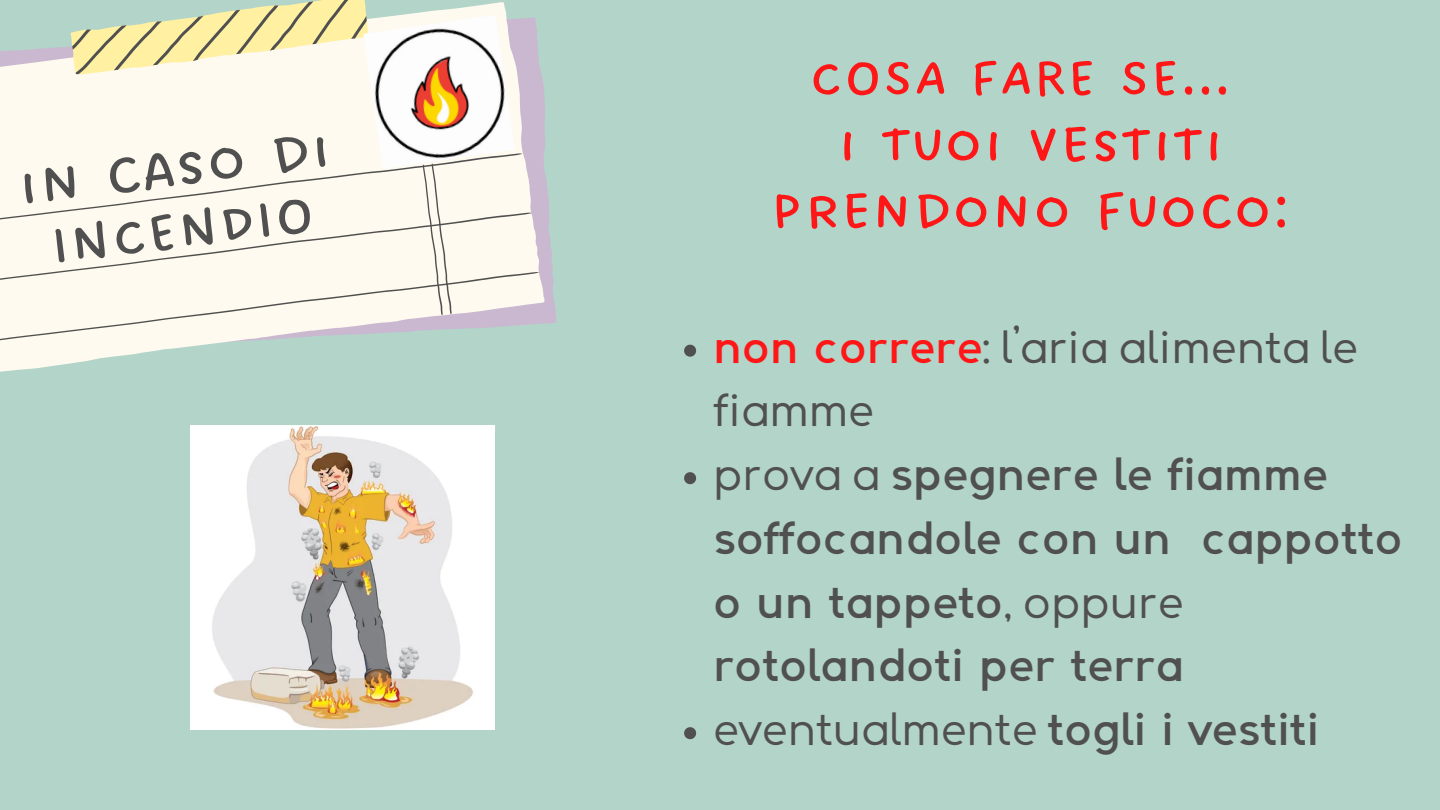
<style>
.page{position:relative;width:1440px;height:810px;background:#b2d4c9}
.page>*{position:absolute;margin:0;border:0;box-sizing:border-box;transform-origin:0 0}
.t1{font:78px/62.3px "DO All Caps Regular";color:#505050;text-align:center}
.t2{font:74.9px/66.4px "DO All Caps Regular";color:#ff1616;text-align:center}
.t3{font:700 41.8px/63.8px "T Sqamus";color:#505050}
.s1{color:#ff1616}
.s2{font-weight:400}
</style>
<div class="page">
<svg style="left:0;top:2px;width:546px;height:322px;background:#eeede6"></svg>
<svg style="left:0;top:151px;width:545px;height:221px;background:#eeeee5"></svg>
<svg style="left:70px;top:0;width:300px;height:76px"></svg>
<img style="left:363px;top:15px;width:152px;height:154px">
<img style="left:191px;top:426px;width:304px;height:303px">
<svg style="left:684px;top:345px;width:12px;height:12px"></svg>
<svg style="left:684px;top:472px;width:12px;height:12px"></svg>
<svg style="left:684px;top:727px;width:12px;height:12px"></svg>
<h1 class="t1" style="left:14px;top:154px;width:317px;rotate:-7deg">in caso di<br>INCENDIO</h1>
<h2 class="t2" style="left:770px;top:42px;width:523px">COSA FARE SE...<br>i tuoi vestiti prendono fuoco:</h2>
<p class="t3" style="left:713px;top:317px;width:691px"><span class="s1">non correre</span><span class="s2">: l’aria alimenta le fiamme<br>prova a</span> spegnere le fiamme soffocandole con un cappotto o un tappeto<span class="s2">, oppure </span>rotolandoti per terra <span class="s2">eventualmente</span> togli i vestiti</p>
</div>
